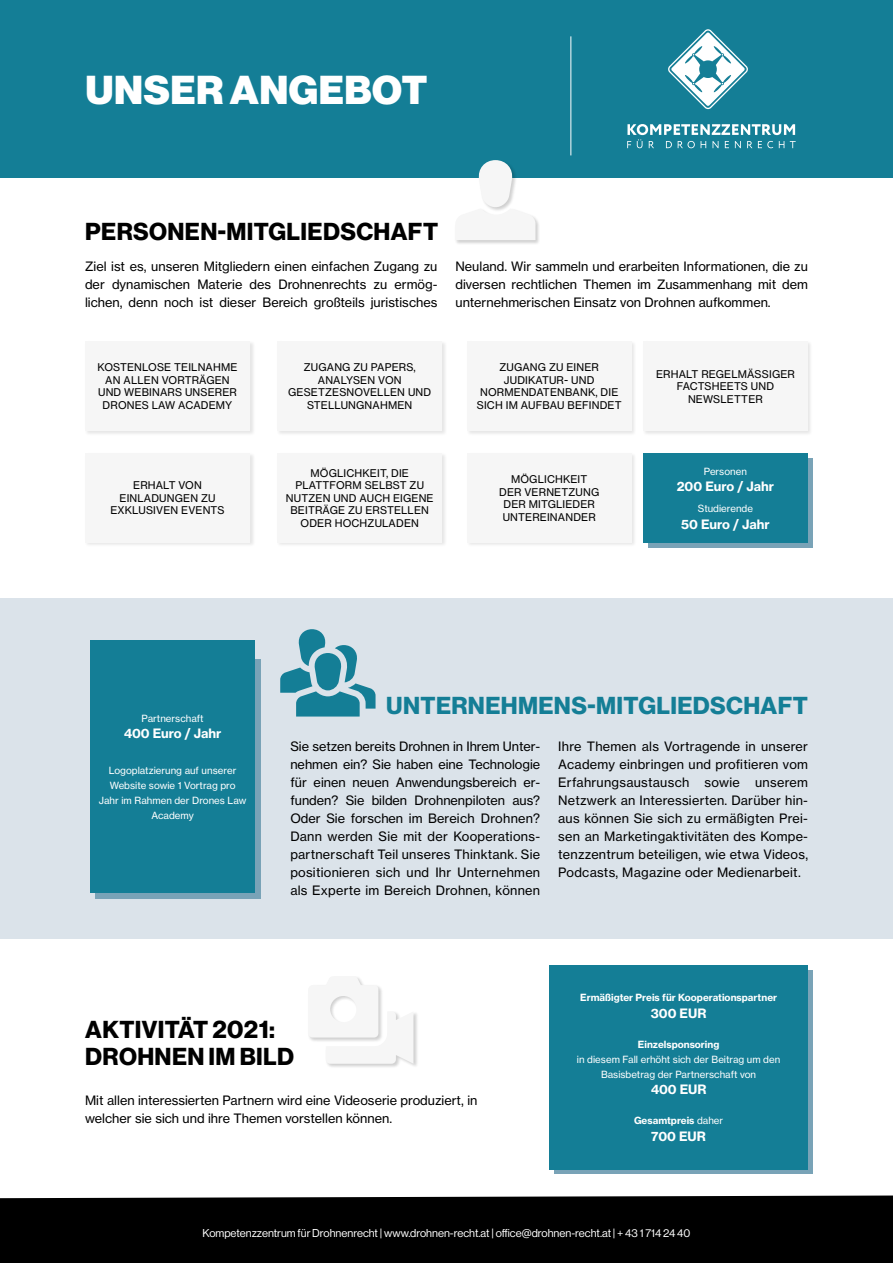
<style>
.page{position:relative;width:893px;height:1263px;background:#fff}
.page>*{position:absolute;margin:0;border:0;box-sizing:border-box;transform-origin:0 0}
.t1{font:39.45px "N Haas Grotesk DS Pro 95 Blk";letter-spacing:.015em;color:#fff}
.t2{font:24px/27px "N Haas Grotesk DS Pro 75 Bd";letter-spacing:.015em;color:#000}
.t3{font:24px "N Haas Grotesk DS Pro 75 Bd";letter-spacing:.015em;color:#147e96}
.t4{font:12.75px/18px "N Haas Grotesk TX Pro 55 Rg";color:#000;text-align:justify}
.t5{font:12.75px "N Haas Grotesk TX Pro 75 Bd";color:#fff}
.t6{font:11.25px "N Haas Grotesk DS Pro 55 Rg";color:#fff}
.t7{font:10.5px/12.6px "N Haas Grotesk TX Pro 55 Rg";letter-spacing:.015em;color:#000;text-align:center}
.t8{font:9.75px/15px "N Haas Grotesk TX Pro 55 Rg";color:#fff;text-align:center}
.t9{font:9.75px "N Haas Grotesk TX Pro 75 Bd";color:#fff}
.s1{font-family:"N Haas Grotesk TX Pro 55 Rg"}
</style>
<div class="page">
<div style="left:0;top:598px;width:893px;height:340px;background:#dbe3ea"></div>
<div style="left:0;top:0;width:893px;height:178px;background:#147e96"></div>
<div style="left:0;top:1195px;width:893px;height:68px;background:#000"></div>
<svg style="left:668px;top:29px;width:80px;height:81px"></svg>
<svg style="left:627px;top:124px;width:169px;height:24px"></svg>
<hr style="left:571px;top:36px;width:1px;height:119px;background:#fff">
<div style="left:84px;top:340px;width:171px;height:96px;background:#eee"></div>
<div style="left:85px;top:341px;width:165px;height:90px;background:#f6f6f6"></div>
<div style="left:84px;top:452px;width:171px;height:96px;background:#000;opacity:.1"></div>
<div style="left:85px;top:453px;width:165px;height:89px;background:#f6f6f6"></div>
<div style="left:276px;top:452px;width:171px;height:96px;background:#000;opacity:.1"></div>
<div style="left:277px;top:453px;width:165px;height:89px;background:#f6f6f6"></div>
<div style="left:466px;top:452px;width:171px;height:96px;background:#000;opacity:.1"></div>
<div style="left:467px;top:453px;width:165px;height:89px;background:#f6f6f6"></div>
<div style="left:276px;top:340px;width:171px;height:96px;background:#f0f0f0"></div>
<div style="left:277px;top:341px;width:165px;height:90px;background:#f6f6f6"></div>
<div style="left:466px;top:340px;width:171px;height:96px;background:#f2f2f2"></div>
<div style="left:467px;top:341px;width:165px;height:90px;background:#f6f6f6"></div>
<div style="left:642px;top:340px;width:171px;height:96px;background:#f2f2f2"></div>
<div style="left:643px;top:341px;width:165px;height:90px;background:#f6f6f6"></div>
<div style="left:95px;top:659px;width:165px;height:240px;background:#79a3b7"></div>
<svg style="left:648px;top:458px;width:165px;height:89px"></svg>
<div style="left:90px;top:640px;width:165px;height:253px;background:#147e96"></div>
<div style="left:643px;top:453px;width:165px;height:89px;background:#147e96"></div>
<svg style="left:280px;top:629px;width:96px;height:87px"></svg>
<div style="left:454px;top:159px;width:86px;height:86px;background:#000;opacity:.1"></div>
<div style="left:454px;top:208px;width:86px;height:37px;background:#000;opacity:.1"></div>
<svg style="left:455px;top:160px;width:80px;height:80px"></svg>
<div style="left:554px;top:971px;width:259px;height:203px;background:#79a3b7"></div>
<div style="left:549px;top:965px;width:259px;height:204px;background:#147e96"></div>
<div style="left:325px;top:1010px;width:94px;height:59px;background:#000;opacity:.1"></div>
<svg style="left:309px;top:977px;width:104px;height:87px"></svg>
<h1 class="t1" style="left:85px;top:67px;width:343px">UNSER ANGEBOT</h1>
<h2 class="t2" style="left:85px;top:219px;width:354px">PERSONEN-MITGLIEDSCHAFT</h2>
<p class="t4" style="left:85px;top:258px;width:354px">Ziel ist es, unseren Mitgliedern einen einfachen Zugang zu der dynamischen Materie des Drohnenrechts zu ermög&shy;lichen, denn noch ist dieser Bereich großteils juristisches</p>
<p class="t4" style="left:455px;top:258px;width:354px">Neuland. Wir sammeln und erarbeiten Informationen, die zu diversen rechtlichen Themen im Zusammenhang mit dem unternehmerischen Einsatz von Drohnen aufkommen.</p>
<p class="t7" style="left:98px;top:361px;width:141px">KOSTENLOSE TEILNAHME<br>AN ALLEN VORTRÄGEN<br>UND WEBINARS UNSERER<br>DRONES LAW ACADEMY</p>
<p class="t7" style="left:110px;top:479px;width:116px">ERHALT VON<br>EINLADUNGEN ZU<br>EXKLUSIVEN EVENTS</p>
<p class="t7" style="left:288px;top:361px;width:144px">ZUGANG ZU PAPERS,<br>ANALYSEN VON<br>GESETZESNOVELLEN UND<br>STELLUNGNAHMEN</p>
<p class="t7" style="left:477px;top:361px;width:146px">ZUGANG ZU EINER<br>JUDIKATUR- UND<br>NORMENDATENBANK, DIE<br>SICH IM AUFBAU BEFINDET</p>
<p class="t7" style="left:656px;top:367px;width:140px">ERHALT REGELMÄSSIGER<br>FACTSHEETS UND<br>NEWSLETTER</p>
<p class="t7" style="left:286px;top:466px;width:149px">MÖGLICHKEIT, DIE<br>PLATTFORM SELBST ZU<br>NUTZEN UND AUCH EIGENE<br>BEITRÄGE ZU ERSTELLEN<br>ODER HOCHZULADEN</p>
<p class="t7" style="left:499px;top:473px;width:102px">MÖGLICHKEIT<br>DER VERNETZUNG<br>DER MITGLIEDER<br>UNTEREINANDER</p>
<p class="t8" style="left:704px;top:463px;width:45px">Personen</p>
<p class="t5" style="left:677px;top:478px;width:99px">200 Euro / Jahr</p>
<p class="t8" style="left:698px;top:501px;width:57px">Studierende</p>
<p class="t5" style="left:681px;top:516px;width:90px">50 Euro / Jahr</p>
<p class="t8" style="left:142px;top:711px;width:64px">Partnerschaft</p>
<p class="t5" style="left:124px;top:725px;width:99px">400 Euro / Jahr</p>
<p class="t8" style="left:99px;top:763px;width:149px">Logoplatzierung auf unserer<br>Website sowie 1 Vortrag pro<br>Jahr im Rahmen der Drones Law<br>Academy</p>
<h2 class="t3" style="left:386px;top:692px;width:423px">UNTERNEHMENS-MITGLIEDSCHAFT</h2>
<p class="t4" style="left:290px;top:737px;width:251px">Sie setzen bereits Drohnen in Ihrem Unter&shy;nehmen ein? Sie haben eine Technologie für einen neuen Anwendungsbereich er&shy;funden? Sie bilden Drohnenpiloten aus?<br>Oder Sie forschen im Bereich Drohnen?<br>Dann werden Sie mit der Kooperations&shy;partnerschaft Teil unseres Thinktank. Sie positionieren sich und Ihr Unternehmen als Experte im Bereich Drohnen, können</p>
<p class="t4" style="left:558px;top:737px;width:251px">Ihre Themen als Vortragende in unserer Academy einbringen und profitieren vom Erfahrungsaustausch sowie unserem Netzwerk an Interessierten. Darüber hin&shy;aus können Sie sich zu ermäßigten Prei&shy;sen an Marketingaktivitäten des Kompe&shy;tenzzentrum beteiligen, wie etwa Videos, Podcasts, Magazine oder Medienarbeit.</p>
<h2 class="t2" style="left:85px;top:1016px;width:210px">AKTIVITÄT 2021:<br>DROHNEN IM BILD</h2>
<p class="t4" style="left:85px;top:1091px;width:394px">Mit allen interessierten Partnern wird eine Videoserie produziert, in welcher sie sich und ihre Themen vorstellen können.</p>
<p class="t9" style="left:580px;top:991px;width:198px">Ermäßigter Preis für Kooperationspartner</p>
<p class="t5" style="left:651px;top:1005px;width:57px">300 EUR</p>
<p class="t9" style="left:638px;top:1038px;width:83px">Einzelsponsoring</p>
<p class="t8" style="left:577px;top:1051px;width:205px">in diesem Fall erhöht sich der Beitrag um den<br>Basisbetrag der Partnerschaft von</p>
<p class="t5" style="left:651px;top:1081px;width:57px">400 EUR</p>
<p class="t9" style="left:634px;top:1114px;width:91px">Gesamtpreis <span class="s1">daher</span></p>
<p class="t5" style="left:651px;top:1128px;width:56px">700 EUR</p>
<p class="t6" style="left:203px;top:1226px;width:489px">Kompetenzzentrum für Drohnenrecht | www.drohnen-recht.at | office@drohnen-recht.at | + 43 1 714 24 40</p>
</div>
